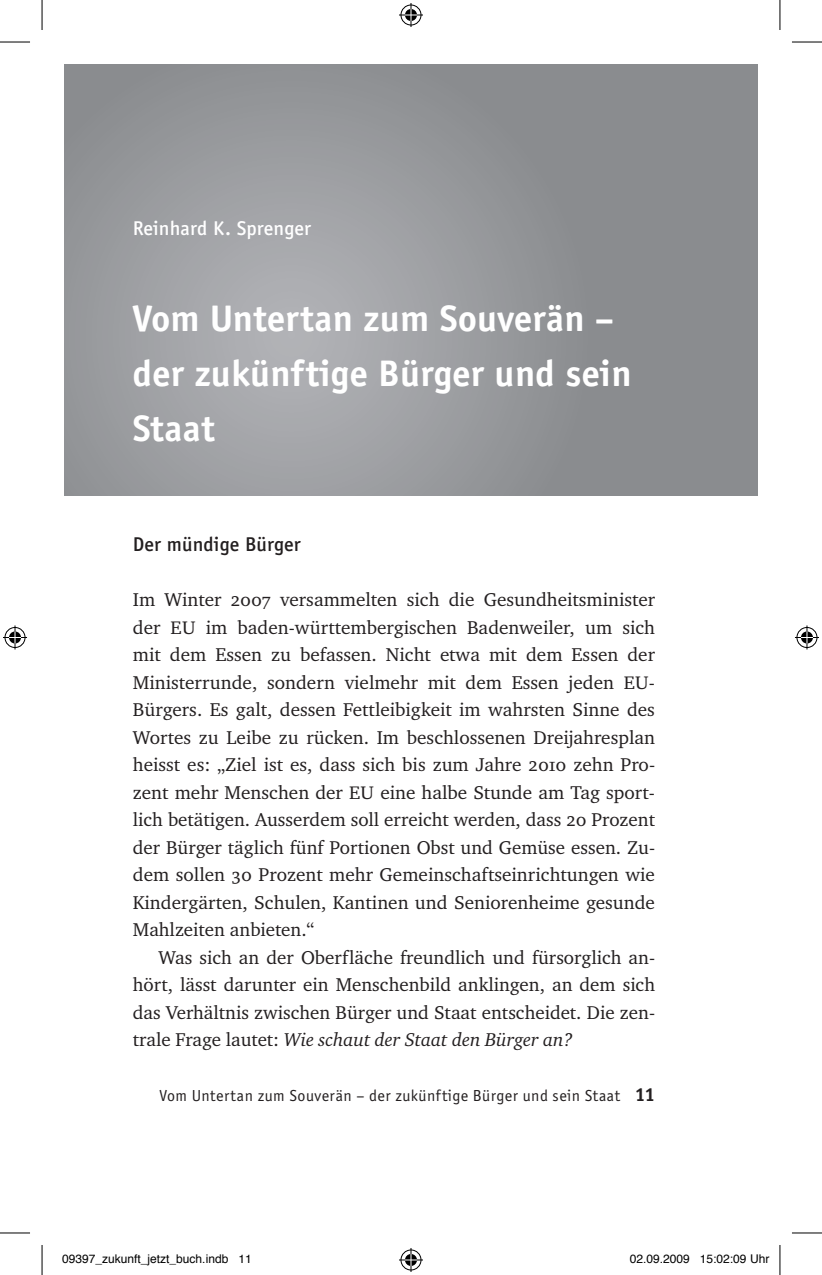
<style>
.page{position:relative;width:822px;height:1275px;background:#fff}
.page>*{position:absolute;margin:0;border:0;box-sizing:border-box;transform-origin:0 0}
.t1{font:37px/55px "ITC Officina Sans OS Bd";letter-spacing:.01em;color:#fff}
.t2{font:20px "ITC Officina Sans OS Medium";letter-spacing:.01em;color:#fff}
.t3{font:20px "ITC Officina Sans OS Medium";letter-spacing:.01em;color:#231f20}
.t4{font:19px/27.6px "Charter ITC Regu OS";color:#231f20;text-align:justify}
.t5{font:19px "Charter ITC Regu Ital OS";color:#231f20}
.t6{font:16px "ITC Officina Sans OS";letter-spacing:.03em;color:#231f20}
.t7{font:12px "Helvetica";color:#000}
.s1{font-size:18.6px}
.s2{font-family:"Charter ITC Regu OS"}
.s3{font-family:"Officina Sans";font-weight:700;font-size:19px}
</style>
<div class="page">
<svg style="left:65px;top:65px;width:691px;height:431px;background:#96979b"></svg>
<svg style="left:0;top:41px;width:30px;height:1px"></svg>
<svg style="left:792px;top:41px;width:29px;height:1px"></svg>
<svg style="left:0;top:1233px;width:30px;height:1px"></svg>
<svg style="left:792px;top:1233px;width:29px;height:1px"></svg>
<svg style="left:41px;top:0;width:1px;height:30px"></svg>
<svg style="left:41px;top:1245px;width:1px;height:30px"></svg>
<svg style="left:780px;top:0;width:1px;height:30px"></svg>
<svg style="left:780px;top:1245px;width:1px;height:30px"></svg>
<hr style="left:0;top:42px;width:30px;height:1px;background:#000">
<hr style="left:791px;top:42px;width:30px;height:1px;background:#000">
<hr style="left:0;top:1232px;width:30px;height:1px;background:#000">
<hr style="left:791px;top:1232px;width:30px;height:1px;background:#000">
<hr style="left:42px;top:0;width:1px;height:30px;background:#000">
<hr style="left:42px;top:1245px;width:1px;height:30px;background:#000">
<hr style="left:779px;top:0;width:1px;height:30px;background:#000">
<hr style="left:779px;top:1245px;width:1px;height:30px;background:#000">
<div style="left:398px;top:3px;width:25px;height:25px;border:5px solid #fff;border-radius:50%"></div>
<svg style="left:399px;top:3px;width:24px;height:24px"></svg>
<div style="left:398px;top:1247px;width:25px;height:25px;border:5px solid #fff;border-radius:50%"></div>
<svg style="left:399px;top:1248px;width:24px;height:24px"></svg>
<div style="left:2px;top:625px;width:26px;height:25px;border:5px solid #fff;border-radius:50%"></div>
<div style="left:12px;top:625px;width:6px;height:24px;background:#fff"></div>
<div style="left:6px;top:629px;width:18px;height:17px;border:5px solid #fff;border-radius:50%"></div>
<div style="left:4px;top:627px;width:22px;height:21px;border:1px solid #000;border-radius:50%"></div>
<hr style="left:14px;top:625px;width:2px;height:24px;background:#000">
<svg style="left:3px;top:631px;width:24px;height:12px"></svg>
<div style="left:794px;top:625px;width:25px;height:25px;border:5px solid #fff;border-radius:50%"></div>
<svg style="left:794px;top:625px;width:24px;height:24px"></svg>
<p class="t2" style="left:133px;top:216px;width:179px">Reinhard K. Sprenger</p>
<h1 class="t1" style="left:133px;top:290px;width:499px">Vom Untertan zum Souverän – der zukünftige Bürger und sein<br>Staat</h1>
<p class="t3" style="left:133px;top:532px;width:169px">Der mündige Bürger</p>
<p class="t4" style="left:133px;top:585px;width:523px">Im Winter 2007 versammelten sich die Gesundheitsminister der <span class="s1">EU</span> im baden-württembergischen Badenweiler, um sich mit dem Essen zu befassen. Nicht etwa mit dem Essen der Ministerrunde, sondern vielmehr mit dem Essen jeden <span class="s1">EU</span>-Bürgers. Es galt, dessen Fettleibigkeit im wahrsten Sinne des Wortes zu Leibe zu rücken. Im beschlossenen Dreijahresplan heisst es: „Ziel ist es, dass sich bis zum Jahre 2010 zehn Pro&shy;zent mehr Menschen der <span class="s1">EU</span> eine halbe Stunde am Tag sport&shy;lich betätigen. Ausserdem soll erreicht werden, dass 20 Prozent der Bürger täglich fünf Portionen Obst und Gemüse essen. Zu&shy;dem sollen 30 Prozent mehr Gemeinschaftseinrichtungen wie Kindergärten, Schulen, Kantinen und Seniorenheime gesunde Mahlzeiten anbieten.“</p>
<p class="t4" style="left:133px;top:943px;width:523px;text-indent:26px">Was sich an der Oberfläche freundlich und fürsorglich an&shy;hört, lässt darunter ein Menschenbild anklingen, an dem sich das Verhältnis zwischen Bürger und Staat entscheidet. Die zen-</p>
<p class="t5" style="left:133px;top:1028px;width:441px"><span class="s2">trale Frage lautet:</span> Wie schaut der Staat den Bürger an?</p>
<p class="t6" style="left:159px;top:1086px;width:497px">Vom Untertan zum Souverän – der zukünftige Bürger und sein Staat <span class="s3">11</span></p>
<p class="t7" style="left:62px;top:1248px;width:191px">09397_zukunft_jetzt_buch.indb 11</p>
<p class="t7" style="left:629px;top:1248px;width:141px">02.09.2009 15:02:09 Uhr</p>
</div>
